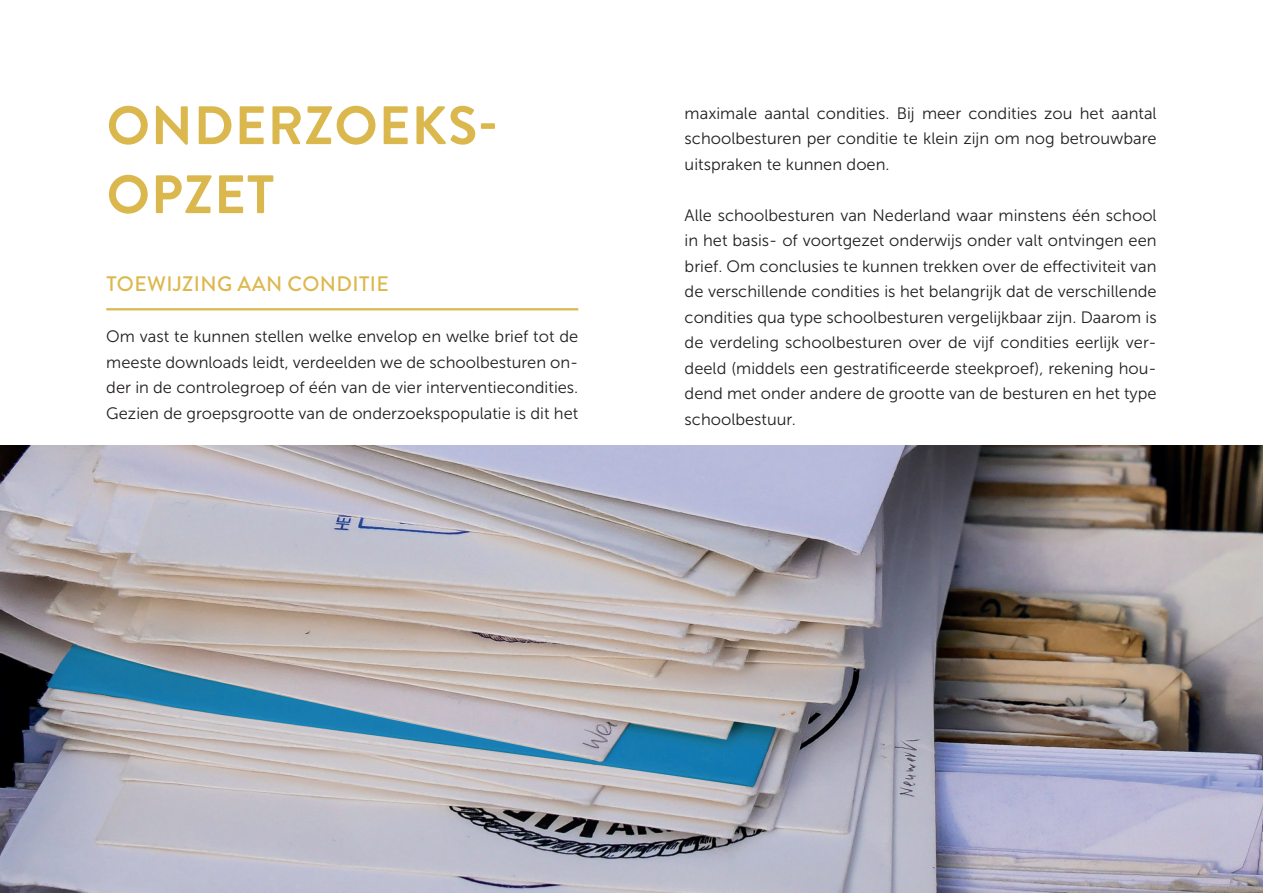
<style>
.page{position:relative;width:1263px;height:893px;background:#fff}
.page>*{position:absolute;margin:0;border:0;box-sizing:border-box;transform-origin:0 0}
.t1{font:700 54px/69px "Brandon Grotesque";letter-spacing:.02em;color:#dbb84e}
.t2{font:500 21px "Brandon Grotesque";letter-spacing:.02em;color:#dcb84e}
.t3{font:16.5px/25.5px "Museo Sans 300";color:#231f20;text-align:justify}
</style>
<div class="page">
<hr style="left:106px;top:308px;width:472px;height:2px;background:#dbb84e">
<img style="left:0;top:446px;width:1263px;height:447px">
<h1 class="t1" style="left:107px;top:92px;width:393px">ONDERZOEKS-<br>OPZET</h1>
<p class="t2" style="left:106px;top:269px;width:284px">TOEWIJZING AAN CONDITIE</p>
<p class="t3" style="left:106px;top:324px;width:473px">Om vast te kunnen stellen welke envelop en welke brief tot de meeste downloads leidt, verdeelden we de schoolbesturen on&shy;der in de controlegroep of één van de vier interventiecondities.<br>Gezien de groepsgrootte van de onderzoekspopulatie is dit het</p>
<p class="t3" style="left:685px;top:100px;width:474px">maximale aantal condities. Bij meer condities zou het aantal schoolbesturen per conditie te klein zijn om nog betrouwbare uitspraken te kunnen doen.</p>
<p class="t3" style="left:685px;top:202px;width:473px">Alle schoolbesturen van Nederland waar minstens één school in het basis- of voortgezet onderwijs onder valt ontvingen een brief. Om conclusies te kunnen trekken over de effectiviteit van de verschillende condities is het belangrijk dat de verschillende condities qua type schoolbesturen vergelijkbaar zijn. Daarom is de verdeling schoolbesturen over de vijf condities eerlijk ver&shy;deeld (middels een gestratificeerde steekproef), rekening hou&shy;dend met onder andere de grootte van de besturen en het type schoolbestuur.</p>
</div>
